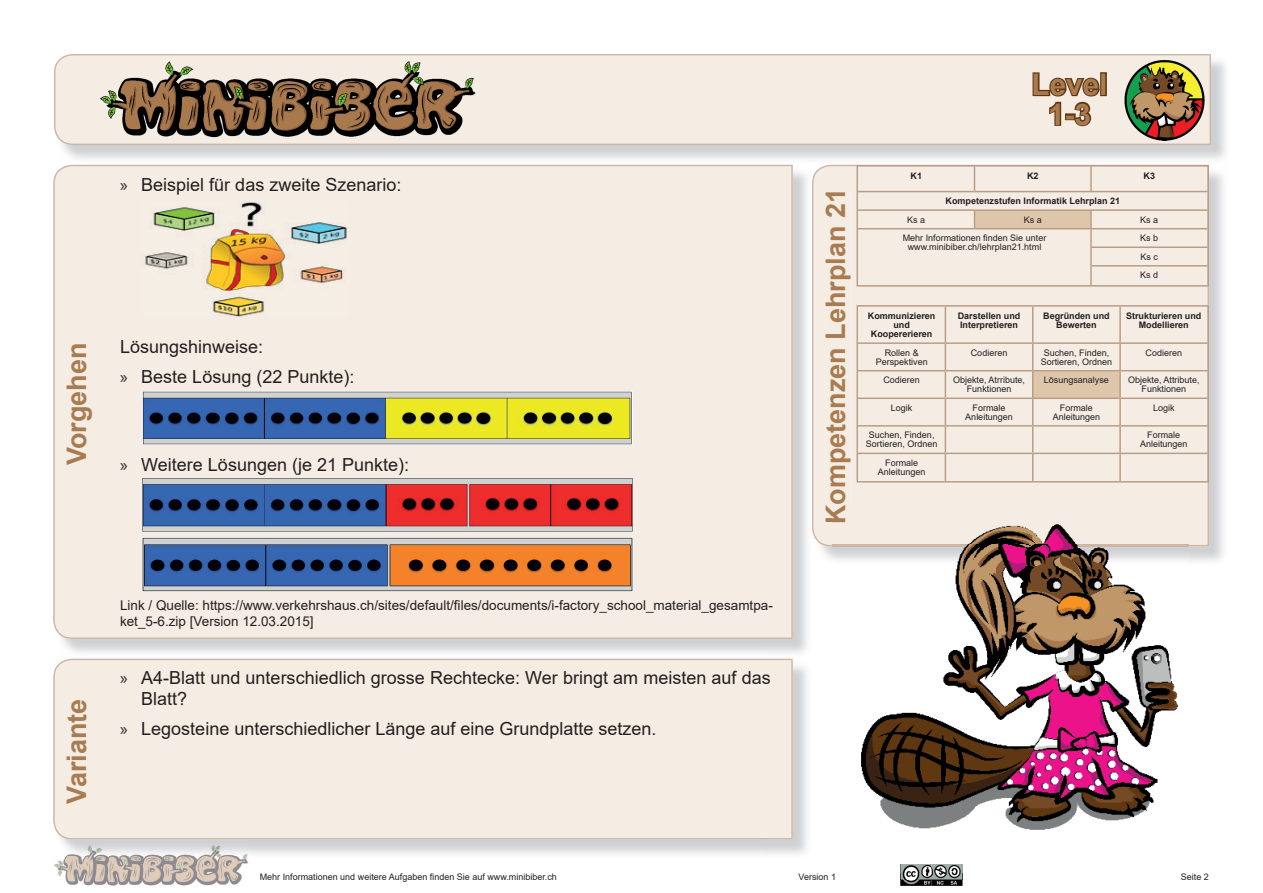
<style>
.page{position:relative;width:1263px;height:893px;background:#fff}
.page>*{position:absolute;margin:0;border:0;box-sizing:border-box;transform-origin:0 0}
.t1{font:700 29.7px/29.7px "Arial";color:#a97b50;text-align:center}
.t2{font:700 27px "Arial";color:#a97b50}
.t3{font:18px/29.5px "Arial";color:#231f20}
.t4{font:13.5px/16.2px "Arial";color:#231f20}
.t5{font:9px/9px "Arial";color:#231f20;text-align:center}
.t6{font:700 9px/9px "Arial";color:#231f20;text-align:center}
.s1{font-family:"Myriad Pro"}
</style>
<div class="page">
<img style="left:54px;top:858px;width:195px;height:28px">
<svg style="left:54px;top:54px;width:1157px;height:91px;fill:#f5ede4"></svg>
<div style="left:53px;top:165px;width:740px;height:474px;background:#f5ede4"></div>
<img style="left:62px;top:845px;width:187px;height:13px">
<div style="left:53px;top:659px;width:740px;height:180px;background:#f5ede4"></div>
<img style="left:820px;top:546px;width:13px;height:13px">
<div style="left:812px;top:165px;width:397px;height:381px;background:#f5ede4"></div>
<div style="left:974px;top:210px;width:117px;height:19px;background:#dec6ab"></div>
<svg style="left:974px;top:168px;width:1px;height:23px"></svg>
<hr style="left:1090px;top:166px;width:2px;height:25px;background:#ba9d86">
<hr style="left:858px;top:191px;width:116px;height:1px;background:#ba9d86">
<hr style="left:974px;top:191px;width:117px;height:1px;background:#ba9d86">
<hr style="left:1091px;top:191px;width:116px;height:1px;background:#ba9d86">
<hr style="left:858px;top:209px;width:116px;height:2px;background:#ba9d86">
<hr style="left:1091px;top:209px;width:116px;height:2px;background:#ba9d86">
<hr style="left:858px;top:228px;width:116px;height:1px;background:#ba9d86">
<hr style="left:1091px;top:228px;width:116px;height:1px;background:#ba9d86">
<hr style="left:1090px;top:246px;width:117px;height:2px;background:#ba9d86">
<hr style="left:1090px;top:265px;width:117px;height:2px;background:#ba9d86">
<hr style="left:974px;top:209px;width:117px;height:2px;background:#ba9d86">
<svg style="left:974px;top:211px;width:1px;height:17px"></svg>
<svg style="left:1090px;top:211px;width:2px;height:73px"></svg>
<hr style="left:974px;top:228px;width:117px;height:1px;background:#ba9d86">
<div style="left:856px;top:165px;width:353px;height:122px;border:2px solid #ba9d86"></div>
<img style="left:99px;top:60px;width:377px;height:79px">
<div style="left:1033px;top:371px;width:87px;height:27px;background:#dec6ab"></div>
<hr style="left:945px;top:307px;width:1px;height:35px;background:#ba9d86">
<hr style="left:1032px;top:307px;width:1px;height:35px;background:#ba9d86">
<hr style="left:1119px;top:307px;width:2px;height:35px;background:#ba9d86">
<hr style="left:858px;top:342px;width:87px;height:2px;background:#ba9d86">
<hr style="left:945px;top:342px;width:88px;height:2px;background:#ba9d86">
<hr style="left:1033px;top:342px;width:87px;height:2px;background:#ba9d86">
<hr style="left:1120px;top:342px;width:87px;height:2px;background:#ba9d86">
<hr style="left:1119px;top:344px;width:2px;height:26px;background:#ba9d86">
<hr style="left:858px;top:370px;width:87px;height:1px;background:#ba9d86">
<hr style="left:945px;top:370px;width:88px;height:1px;background:#ba9d86">
<hr style="left:1033px;top:370px;width:87px;height:1px;background:#ba9d86">
<hr style="left:1120px;top:370px;width:87px;height:1px;background:#ba9d86">
<hr style="left:1119px;top:371px;width:2px;height:26px;background:#ba9d86">
<hr style="left:858px;top:397px;width:87px;height:2px;background:#ba9d86">
<hr style="left:945px;top:397px;width:88px;height:2px;background:#ba9d86">
<hr style="left:1033px;top:397px;width:87px;height:2px;background:#ba9d86">
<hr style="left:1120px;top:397px;width:87px;height:2px;background:#ba9d86">
<hr style="left:1119px;top:399px;width:2px;height:26px;background:#ba9d86">
<hr style="left:858px;top:425px;width:87px;height:2px;background:#ba9d86">
<hr style="left:945px;top:425px;width:88px;height:2px;background:#ba9d86">
<hr style="left:1033px;top:425px;width:87px;height:2px;background:#ba9d86">
<hr style="left:1120px;top:425px;width:87px;height:2px;background:#ba9d86">
<hr style="left:1119px;top:427px;width:2px;height:26px;background:#ba9d86">
<hr style="left:858px;top:453px;width:87px;height:1px;background:#ba9d86">
<hr style="left:945px;top:453px;width:88px;height:1px;background:#ba9d86">
<svg style="left:945px;top:344px;width:1px;height:136px"></svg>
<hr style="left:1033px;top:453px;width:87px;height:1px;background:#ba9d86">
<svg style="left:1032px;top:344px;width:1px;height:136px"></svg>
<hr style="left:1120px;top:453px;width:87px;height:1px;background:#ba9d86">
<hr style="left:1119px;top:454px;width:2px;height:27px;background:#ba9d86">
<div style="left:856px;top:305px;width:353px;height:178px;border:2px solid #ba9d86"></div>
<img style="left:833px;top:505px;width:355px;height:325px">
<img style="left:833px;top:545px;width:355px;height:1px">
<img style="left:833px;top:505px;width:17px;height:17px">
<div style="left:1100px;top:72px;width:7px;height:24px;border:3px solid #603711"></div>
<svg style="left:1031px;top:71px;width:70px;height:57px"></svg>
<img style="left:1124px;top:60px;width:80px;height:80px">
<img style="left:142px;top:201px;width:207px;height:116px">
<img style="left:142px;top:391px;width:490px;height:54px">
<img style="left:142px;top:478px;width:490px;height:54px">
<img style="left:142px;top:538px;width:490px;height:54px">
<img style="left:900px;top:864px;width:62px;height:22px">
<img style="left:900px;top:873px;width:62px;height:7px">
<h3 class="t3" style="left:120px;top:170px;width:283px"><span class="s1">»</span> Beispiel für das zweite Szenario:</h3>
<h2 class="t2" style="left:58px;top:465px;width:124px;rotate:-90deg">Vorgehen</h2>
<h3 class="t3" style="left:120px;top:332px;width:236px">Lösungshinweise:<br><span class="s1">»</span> Beste Lösung (22 Punkte):</h3>
<h3 class="t3" style="left:120px;top:450px;width:291px"><span class="s1">»</span> Weitere Lösungen (je 21 Punkte):</h3>
<h1 class="t1" style="left:1031px;top:70px;width:77px">Level<br>1-3</h1>
<h2 class="t2" style="left:817px;top:524px;width:338px;rotate:-90deg">Kompetenzen Lehrplan 21</h2>
<p class="t6" style="left:910px;top:171px;width:13px">K1</p>
<p class="t6" style="left:1027px;top:171px;width:13px">K2</p>
<p class="t6" style="left:1143px;top:171px;width:13px">K3</p>
<p class="t6" style="left:945px;top:197px;width:176px">Kompetenzstufen Informatik Lehrplan 21</p>
<p class="t5" style="left:907px;top:215px;width:20px">Ks a</p>
<p class="t5" style="left:1024px;top:215px;width:20px">Ks a</p>
<p class="t5" style="left:1140px;top:215px;width:20px">Ks a</p>
<p class="t5" style="left:903px;top:234px;width:145px">Mehr Informationen finden Sie unter www.minibiber.ch/lehrplan21.html</p>
<p class="t5" style="left:1140px;top:229px;width:20px;line-height:18.6px;text-align:justify">Ks b Ks c Ks d</p>
<p class="t6" style="left:868px;top:312px;width:69px">Kommunizieren und<br>Koopererieren</p>
<p class="t6" style="left:958px;top:312px;width:64px;text-align:left">Darstellen und<br>Interpretieren</p>
<p class="t6" style="left:1043px;top:312px;width:68px">Begründen und<br>Bewerten</p>
<p class="t6" style="left:1126px;top:312px;width:77px">Strukturieren und<br>Modellieren</p>
<p class="t5" style="left:876px;top:348px;width:54px">Rollen &amp;<br>Perspektiven</p>
<p class="t5" style="left:971px;top:348px;width:38px">Codieren</p>
<p class="t5" style="left:1041px;top:348px;width:73px">Suchen, Finden,<br>Sortieren, Ordnen</p>
<p class="t5" style="left:1145px;top:348px;width:38px">Codieren</p>
<p class="t5" style="left:883px;top:376px;width:38px">Codieren</p>
<p class="t5" style="left:953px;top:376px;width:74px">Objekte, Atrribute,<br>Funktionen</p>
<p class="t5" style="left:1044px;top:376px;width:67px">Lösungsanalyse</p>
<p class="t5" style="left:1128px;top:376px;width:73px">Objekte, Attribute,<br>Funktionen</p>
<p class="t5" style="left:891px;top:403px;width:23px">Logik</p>
<p class="t5" style="left:965px;top:403px;width:49px">Formale<br>Anleitungen</p>
<p class="t5" style="left:1053px;top:403px;width:49px">Formale<br>Anleitungen</p>
<p class="t5" style="left:1153px;top:403px;width:23px">Logik</p>
<p class="t5" style="left:866px;top:431px;width:73px">Suchen, Finden,<br>Sortieren, Ordnen</p>
<p class="t5" style="left:1140px;top:431px;width:49px">Formale<br>Anleitungen</p>
<p class="t5" style="left:878px;top:458px;width:49px">Formale<br>Anleitungen</p>
<h2 class="t2" style="left:58px;top:804px;width:107px;rotate:-90deg">Variante</h2>
<h3 class="t4" style="left:120px;top:597px;width:654px">Link / Quelle: https://www.verkehrshaus.ch/sites/default/files/documents/i-factory_school_material_gesamtpa&shy;ket_5-6.zip [Version 12.03.2015]</h3>
<h3 class="t3" style="left:141px;top:667px;width:631px;line-height:21px;text-indent:-21px"><span class="s1">»</span> A4-Blatt und unterschiedlich grosse Rechtecke: Wer bringt am meisten auf das<br>Blatt?</h3>
<h3 class="t3" style="left:120px;top:713px;width:538px"><span class="s1">»</span> Legosteine unterschiedlicher Länge auf eine Grundplatte setzen.</h3>
<p class="t5" style="left:260px;top:872px;width:299px">Mehr Informationen und weitere Aufgaben finden Sie auf www.minibiber.ch</p>
<p class="t5" style="left:799px;top:872px;width:39px">Version 1</p>
<p class="t5" style="left:1181px;top:872px;width:30px">Seite 2</p>
</div>
